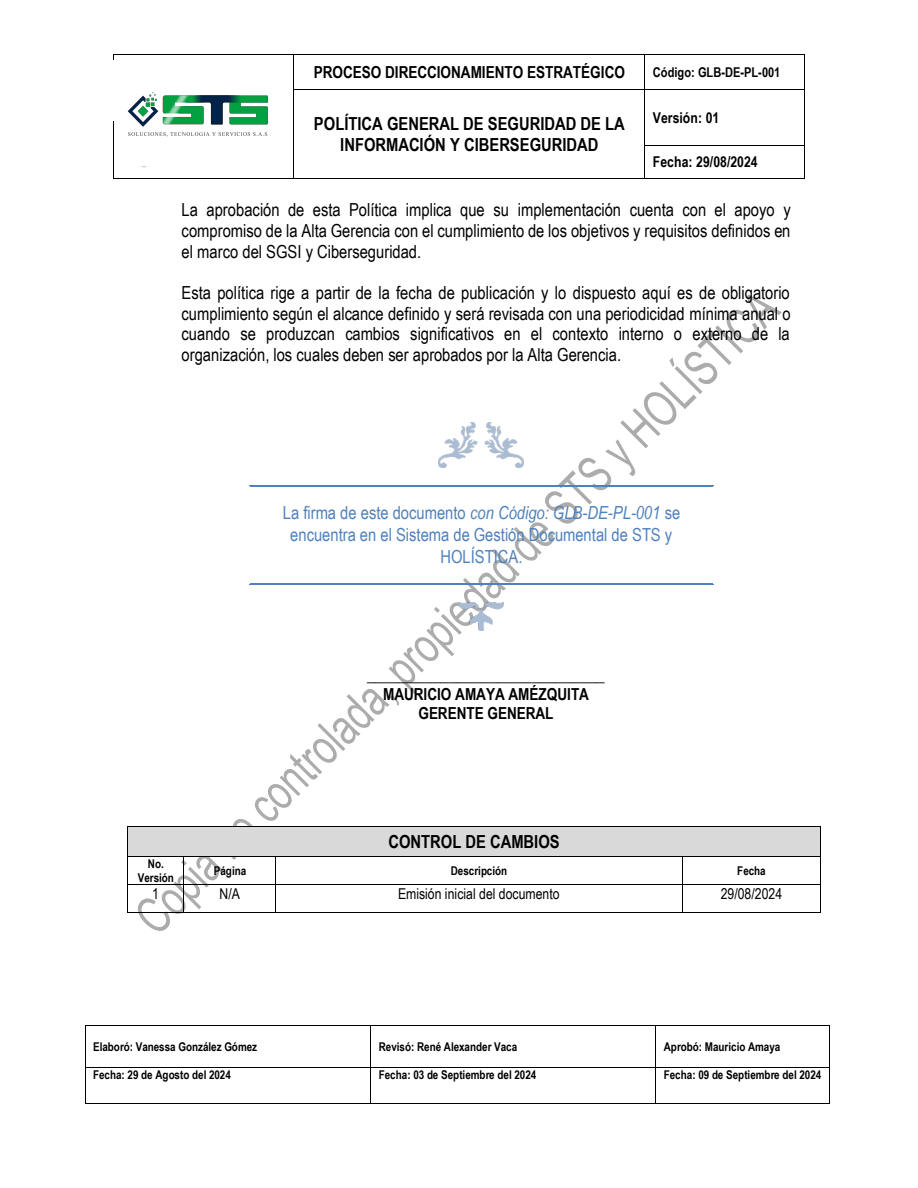
<style>
.page{position:relative;width:918px;height:1188px;background:#fff}
.page>*{position:absolute;margin:0;border:0;box-sizing:border-box;transform-origin:0 0}
.t1{font:18px/20.7px "Arial Narrow";color:#000;text-align:justify}
.t2{font:18px/22.4px "Arial Narrow";color:#4f81bd;text-align:center}
.t3{font:700 18px/20.7px "Arial Narrow";color:#000;text-align:center}
.t4{font:700 16.5px/18.9px "Arial Narrow";letter-spacing:-.005em;color:#000;text-align:center}
.t5{font:15px "Arial Narrow";color:#000}
.t6{font:700 15px "Arial Narrow";color:#000}
.t7{font:700 13.5px "Arial Narrow";color:#000}
.t8{font:700 12px/13.6px "Arial Narrow";letter-spacing:-.005em;color:#000;text-align:center}
.s1{font-style:italic}
</style>
<div class="page">
<hr style="left:114px;top:54px;width:179px;height:1px;background:#000">
<hr style="left:294px;top:54px;width:350px;height:1px;background:#000">
<hr style="left:645px;top:54px;width:159px;height:1px;background:#000">
<hr style="left:113px;top:55px;width:1px;height:34px;background:#000">
<hr style="left:293px;top:55px;width:1px;height:34px;background:#000">
<hr style="left:644px;top:55px;width:1px;height:34px;background:#000">
<hr style="left:804px;top:55px;width:1px;height:34px;background:#000">
<hr style="left:294px;top:89px;width:350px;height:1px;background:#000">
<hr style="left:645px;top:89px;width:159px;height:1px;background:#000">
<hr style="left:113px;top:89px;width:1px;height:56px;background:#000">
<hr style="left:293px;top:89px;width:1px;height:56px;background:#000">
<hr style="left:644px;top:89px;width:1px;height:56px;background:#000">
<hr style="left:804px;top:89px;width:1px;height:56px;background:#000">
<hr style="left:645px;top:145px;width:159px;height:1px;background:#000">
<hr style="left:113px;top:146px;width:1px;height:32px;background:#000">
<hr style="left:114px;top:178px;width:179px;height:1px;background:#000">
<hr style="left:293px;top:146px;width:1px;height:32px;background:#000">
<hr style="left:294px;top:178px;width:350px;height:1px;background:#000">
<hr style="left:644px;top:146px;width:1px;height:32px;background:#000">
<hr style="left:645px;top:178px;width:159px;height:1px;background:#000">
<hr style="left:804px;top:146px;width:1px;height:32px;background:#000">
<hr style="left:86px;top:1025px;width:284px;height:1px;background:#000">
<hr style="left:371px;top:1025px;width:284px;height:1px;background:#000">
<hr style="left:656px;top:1025px;width:173px;height:1px;background:#000">
<hr style="left:85px;top:1026px;width:1px;height:41px;background:#000">
<hr style="left:370px;top:1026px;width:1px;height:41px;background:#000">
<hr style="left:655px;top:1026px;width:1px;height:41px;background:#000">
<hr style="left:829px;top:1026px;width:1px;height:41px;background:#000">
<hr style="left:86px;top:1067px;width:284px;height:1px;background:#000">
<hr style="left:371px;top:1067px;width:284px;height:1px;background:#000">
<hr style="left:656px;top:1067px;width:173px;height:1px;background:#000">
<hr style="left:85px;top:1068px;width:1px;height:35px;background:#000">
<hr style="left:86px;top:1103px;width:284px;height:1px;background:#000">
<hr style="left:370px;top:1068px;width:1px;height:35px;background:#000">
<hr style="left:371px;top:1103px;width:284px;height:1px;background:#000">
<hr style="left:655px;top:1068px;width:1px;height:35px;background:#000">
<hr style="left:656px;top:1103px;width:173px;height:1px;background:#000">
<hr style="left:829px;top:1068px;width:1px;height:35px;background:#000">
<div style="left:128px;top:827px;width:693px;height:29px;background:#d9d9d9"></div>
<hr style="left:128px;top:826px;width:693px;height:1px;background:#000">
<hr style="left:128px;top:856px;width:56px;height:1px;background:#000">
<hr style="left:682px;top:856px;width:139px;height:1px;background:#000">
<hr style="left:128px;top:885px;width:56px;height:1px;background:#000">
<hr style="left:682px;top:885px;width:139px;height:1px;background:#000">
<svg style="left:127px;top:826px;width:1px;height:87px"></svg>
<hr style="left:128px;top:912px;width:56px;height:1px;background:#000">
<hr style="left:682px;top:912px;width:139px;height:1px;background:#000">
<svg style="left:138px;top:294px;width:644px;height:637px"></svg>
<hr style="left:250px;top:546px;width:1px;height:38px;background:#fff">
<hr style="left:713px;top:546px;width:1px;height:38px;background:#fff">
<img style="left:439px;top:422px;width:85px;height:46px">
<img style="left:459px;top:603px;width:44px;height:28px">
<svg style="left:127px;top:92px;width:141px;height:45px"></svg>
<p class="t4" style="left:314px;top:62px;width:313px">PROCESO DIRECCIONAMIENTO ESTRATÉGICO</p>
<p class="t7" style="left:653px;top:62px;width:129px">Código: GLB-DE-PL-001</p>
<p class="t3" style="left:314px;top:112px;width:312px">POLÍTICA GENERAL DE SEGURIDAD DE LA<br>INFORMACIÓN Y CIBERSEGURIDAD</p>
<p class="t6" style="left:653px;top:106px;width:68px">Versión: 01</p>
<p class="t6" style="left:653px;top:151px;width:106px">Fecha: 29/08/2024</p>
<p class="t1" style="left:182px;top:199px;width:611px">La aprobación de esta Política implica que su implementación cuenta con el apoyo y compromiso de la Alta Gerencia con el cumplimiento de los objetivos y requisitos definidos en el marco del SGSI y Ciberseguridad.</p>
<p class="t1" style="left:182px;top:282px;width:610px">Esta política rige a partir de la fecha de publicación y lo dispuesto aquí es de obligatorio cumplimiento según el alcance definido y será revisada con una periodicidad mínima anual o cuando se produzcan cambios significativos en el contexto interno o externo de la organización, los cuales deben ser aprobados por la Alta Gerencia.</p>
<p class="t2" style="left:283px;top:500px;width:399px">La firma de este documento <span class="s1">con Código: GLB-DE-PL-001</span> se encuentra en el Sistema de Gestión Documental de STS y<br>HOLÍSTICA.</p>
<p class="t1" style="left:367px;top:664px;width:239px">_____________________________</p>
<p class="t4" style="left:383px;top:684px;width:208px">MAURICIO AMAYA AMÉZQUITA<br>GERENTE GENERAL</p>
<p class="t3" style="left:389px;top:831px;width:173px">CONTROL DE CAMBIOS</p>
<p class="t8" style="left:138px;top:857px;width:38px">No.<br>Versión</p>
<p class="t8" style="left:214px;top:863px;width:34px">Página</p>
<p class="t8" style="left:451px;top:863px;width:58px">Descripción</p>
<p class="t8" style="left:737px;top:863px;width:30px">Fecha</p>
<p class="t5" style="left:152px;top:883px;width:8px">1</p>
<p class="t5" style="left:220px;top:883px;width:22px">N/A</p>
<p class="t5" style="left:398px;top:883px;width:163px">Emisión inicial del documento</p>
<p class="t5" style="left:721px;top:883px;width:63px">29/08/2024</p>
<p class="t8" style="left:93px;top:1039px;width:166px">Elaboró: Vanessa González Gómez</p>
<p class="t8" style="left:379px;top:1039px;width:140px">Revisó: René Alexander Vaca</p>
<p class="t8" style="left:664px;top:1039px;width:118px">Aprobó: Mauricio Amaya</p>
<p class="t8" style="left:93px;top:1068px;width:139px">Fecha: 29 de Agosto del 2024</p>
<p class="t8" style="left:379px;top:1068px;width:159px">Fecha: 03 de Septiembre del 2024</p>
<p class="t8" style="left:664px;top:1068px;width:159px">Fecha: 09 de Septiembre del 2024</p>
</div>
